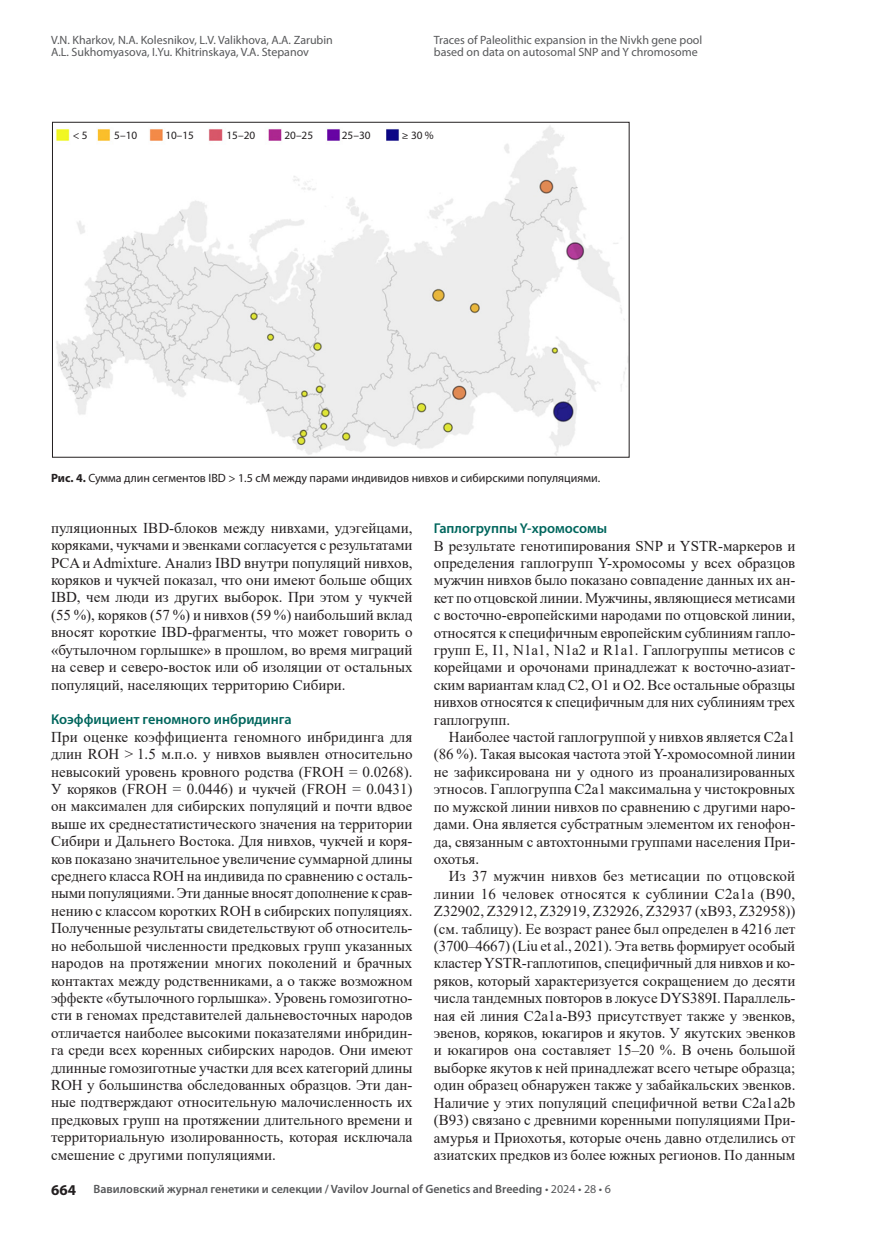
<style>
.page{position:relative;width:872px;height:1234px;background:#fff}
.page>*{position:absolute;margin:0;border:0;box-sizing:border-box;transform-origin:0 0}
._004_VJ_Основоной_1{font:15px/17.4px "Times New Roman";color:#231f20;text-align:justify}
._004_VJ___ОСНОВНОЙ{font:15px/17.4px "Times New Roman";color:#231f20;text-align:justify}
._005_VJ_Подзаг__Внут{font:600 14.25px "Myriad Pro";color:#00665d}
.t1{font:12px/12px "Myriad Pro";color:#57585a}
.t2{font:600 12px "Myriad Pro";color:#57585a}
._007_VJ_Подрисуночны{font:12px "Myriad Pro";color:#231f20}
._007_VJ_Подрисуночны-2{font:11.25px "Myriad Pro";color:#231f20}
.s1{font-weight:700}
.s2{font-weight:700;font-size:15px;color:#231f20}
.s3{font-weight:400}
</style>
<div class="page">
<img style="left:56px;top:125px;width:570px;height:330px">
<p class="t1" style="left:51px;top:34px;width:283px">V.N. Kharkov, N.A. Kolesnikov, L.V. Valikhova, A.A. Zarubin<br>A.L. Sukhomyasova, I.Yu. Khitrinskaya, V.A. Stepanov</p>
<p class="t1" style="left:434px;top:34px;width:270px">Traces of Paleolithic expansion in the Nivkh gene pool based on data on autosomal SNP and Y chromosome</p>
<p class="_007_VJ_Подрисуночны-2" style="left:73px;top:128px;width:16px">&lt; 5</p>
<p class="_007_VJ_Подрисуночны-2" style="left:114px;top:128px;width:24px">5–10</p>
<p class="_007_VJ_Подрисуночны-2" style="left:165px;top:128px;width:30px">10–15</p>
<p class="_007_VJ_Подрисуночны-2" style="left:226px;top:128px;width:30px">15–20</p>
<p class="_007_VJ_Подрисуночны-2" style="left:284px;top:128px;width:30px">20–25</p>
<p class="_007_VJ_Подрисуночны-2" style="left:342px;top:128px;width:30px">25–30</p>
<p class="_007_VJ_Подрисуночны-2" style="left:402px;top:128px;width:33px">≥ 30 %</p>
<p class="_007_VJ_Подрисуночны" style="left:51px;top:470px;width:551px"><span class="s1">Рис. 4.</span> Сумма длин сегментов IBD &gt; 1.5 cM между парами индивидов нивхов и сибирскими популяциями.</p>
<p class="_004_VJ___ОСНОВНОЙ" style="left:51px;top:518px;width:363px">пуляционных IBD-блоков между нивхами, удэгейцами, коряками, чукчами и эвенками согласуется с результатами PCA и Admixture. Анализ IBD внутри популяций нивхов, коряков и чукчей показал, что они имеют больше общих IBD, чем люди из других выборок. При этом у чукчей (55 %), коряков (57 %) и нивхов (59 %) наибольший вклад вносят короткие IBD-фрагменты, что может говорить о «бутылочном горлышке» в прошлом, во время миграций на север и северо-восток или об изоляции от остальных популяций, населяющих территорию Сибири.</p>
<p class="_005_VJ_Подзаг__Внут" style="left:51px;top:710px;width:242px">Коэффициент геномного инбридинга</p>
<p class="_004_VJ_Основоной_1" style="left:51px;top:727px;width:363px">При оценке коэффициента геномного инбридинга для длин ROH &gt; 1.5 м.п.о. у нивхов выявлен относительно невысокий уровень кровного родства (FROH = 0.0268).<br>У коряков (FROH = 0.0446) и чукчей (FROH = 0.0431) он максимален для сибирских популяций и почти вдвое выше их среднестатистического значения на территории Сибири и Дальнего Востока. Для нивхов, чукчей и коря&shy;ков показано значительное увеличение суммарной -длины среднего класса ROH на индивида по сравнению с осталь&shy;ными популяциями. Эти данные вносят дополнение к срав&shy;нению с классом коротких ROH в сибирских популяциях.<br>Полученные результаты свидетельствуют об относитель&shy;но небольшой численности предковых групп указанных народов на протяжении многих поколений и брачных контактах между родственниками, а о также возможном эффекте «бутылочного горлышка». Уровень гомозиготно&shy;сти в геномах представителей дальневосточных народов отличается наиболее высокими показателями инбридин&shy;га среди всех коренных сибирских народов. Они имеют длинные гомозиготные участки для всех категорий длины ROH у большинства обследованных образцов. Эти дан&shy;ные подтверждают относительную малочисленность их предковых групп на протяжении длительного времени и территориальную изолированность, которая исключала смешение с другими популяциями.</p>
<p class="_005_VJ_Подзаг__Внут" style="left:434px;top:519px;width:175px">Гаплогруппы Y-хромосомы</p>
<p class="_004_VJ_Основоной_1" style="left:434px;top:536px;width:363px">В результате генотипирования SNP и YSTR-маркеров и определения гаплогрупп Y-хромосомы у всех образцов мужчин нивхов было показано совпадение данных их ан&shy;кет по отцовской линии. Мужчины, являющиеся метисами с восточно-европейскими народами по отцовской линии, относятся к специфичным европейским сублиниям гапло&shy;групп E, I1, N1a1, N1a2 и R1a1. Гаплогруппы метисов с корейцами и орочонами принадлежат к восточно-азиат&shy;ским вариантам клад С2, O1 и O2. Все остальные образцы нивхов относятся к специфичным для них сублиниям трех гаплогрупп.</p>
<p class="_004_VJ___ОСНОВНОЙ" style="left:434px;top:727px;width:363px;text-indent:15px">Наиболее частой гаплогруппой у нивхов является C2a1 (86 %). Такая высокая частота этой Y-хромосомной линии не зафиксирована ни у одного из проанализированных этносов. Гаплогруппа C2a1 максимальна у чистокровных по мужской линии нивхов по сравнению с другими наро&shy;дами. Она является субстратным элементом их генофон&shy;да, связанным с автохтонными группами населения При&shy;охотья.</p>
<p class="_004_VJ___ОСНОВНОЙ" style="left:434px;top:866px;width:363px;text-indent:15px">Из 37 мужчин нивхов без метисации по отцовской линии 16 человек относятся к сублинии C2a1a (B90, Z32902, Z32912, Z32919, Z32926, Z32937 (xB93, Z32958)) (см. таблицу). Ее возраст ранее был определен в 4216 лет (3700–4667) (Liu et al., 2021). Эта ветвь формирует особый кластер YSTR-гаплотипов, специфичный для нивхов и ко&shy;ряков, который характеризуется сокращением до десяти числа тандемных повторов в локусе DYS389I. Параллель&shy;ная ей линия C2a1a-B93 присутствует также у эвенков, эвенов, коряков, юкагиров и якутов. У якутских эвенков и юкагиров она составляет 15–20 %. В очень большой выборке якутов к ней принадлежат всего четыре образца; один образец обнаружен также у забайкальских эвенков.<br>Наличие у этих популяций специфичной ветви C2a1a2b (B93) связано с древними коренными популяциями При&shy;амурья и Приохотья, которые очень давно отделились от азиатских предков из более южных регионов. По данным</p>
<p class="t2" style="left:51px;top:1181px;width:561px"><span class="s2">664</span> Вавиловский журнал генетики и селекции / Vavilov Journal of Genetics and Breeding <span class="s3">• 2024 • 28 • 6</span></p>
</div>
